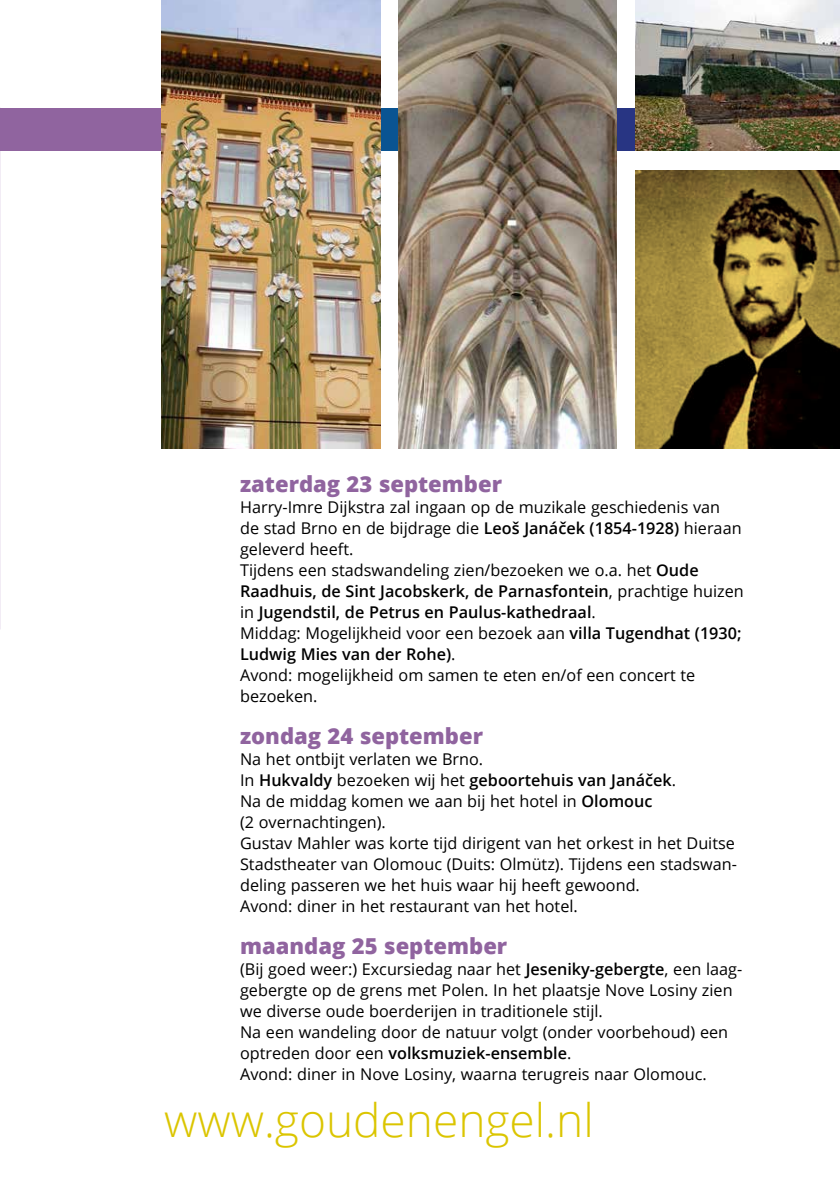
<style>
.page{position:relative;width:840px;height:1191px;background:#fff}
.page>*{position:absolute;margin:0;border:0;box-sizing:border-box;transform-origin:0 0}
.t1{font:300 46px "Open Sans";color:#dbc500}
.t2{font:800 22px "Open Sans";color:#90649f}
.t3{font:16.2px/21px "Open Sans";color:#000}
.s1{font-weight:600}
</style>
<div class="page">
<div style="left:369px;top:108px;width:29px;height:42px;background:#0a5492"></div>
<div style="left:605px;top:108px;width:29px;height:42px;background:#283583"></div>
<div style="left:0;top:108px;width:162px;height:42px;background:#90649f"></div>
<img style="left:162px;top:0;width:218px;height:448px">
<img style="left:634px;top:0;width:205px;height:150px">
<img style="left:635px;top:170px;width:204px;height:278px">
<img style="left:398px;top:0;width:218px;height:448px">
<h2 class="t2" style="left:240px;top:467px;width:263px">zaterdag 23 september</h2>
<p class="t3" style="left:240px;top:496px;width:505px">Harry-Imre Dijkstra zal ingaan op de muzikale geschiedenis van<br>de stad Brno en de bijdrage die <span class="s1">Leoš Janáček (1854-1928)</span> hieraan geleverd heeft.<br>Tijdens een stadswandeling zien/bezoeken we o.a. het <span class="s1">Oude Raadhuis, de Sint Jacobskerk, de Parnasfontein</span>, prachtige huizen in <span class="s1">Jugendstil, de Petrus en Paulus-kathedraal</span>.<br>Middag: Mogelijkheid voor een bezoek aan <span class="s1">villa Tugendhat (1930; Ludwig Mies van der Rohe)</span>.<br>Avond: mogelijkheid om samen te eten en/of een concert te bezoeken.</p>
<h2 class="t2" style="left:240px;top:719px;width:244px">zondag 24 september</h2>
<p class="t3" style="left:240px;top:748px;width:498px">Na het ontbijt verlaten we Brno.<br>In <span class="s1">Hukvaldy</span> bezoeken wij het <span class="s1">geboortehuis van Janáček</span>.<br>Na de middag komen we aan bij het hotel in <span class="s1">Olomouc<br></span>(2 overnachtingen).<br>Gustav Mahler was korte tijd dirigent van het orkest in het Duitse Stadstheater van Olomouc (Duits: Olmütz). Tijdens een stadswan&shy;deling passeren we het huis waar hij heeft gewoond.<br>Avond: diner in het restaurant van het hotel.</p>
<h2 class="t2" style="left:240px;top:929px;width:268px">maandag 25 september</h2>
<p class="t3" style="left:240px;top:958px;width:503px">(Bij goed weer:) Excursiedag naar het <span class="s1">Jeseniky-gebergte</span>, een laag&shy;gebergte op de grens met Polen. In het plaatsje Nove Losiny zien we diverse oude boerderijen in traditionele stijl.<br>Na een wandeling door de natuur volgt (onder voorbehoud) een optreden door een <span class="s1">volksmuziek-ensemble</span>.<br>Avond: diner in Nove Losiny, waarna terugreis naar Olomouc.</p>
<h1 class="t1" style="left:164px;top:1088px;width:431px">www.goudenengel.nl</h1>
</div>
